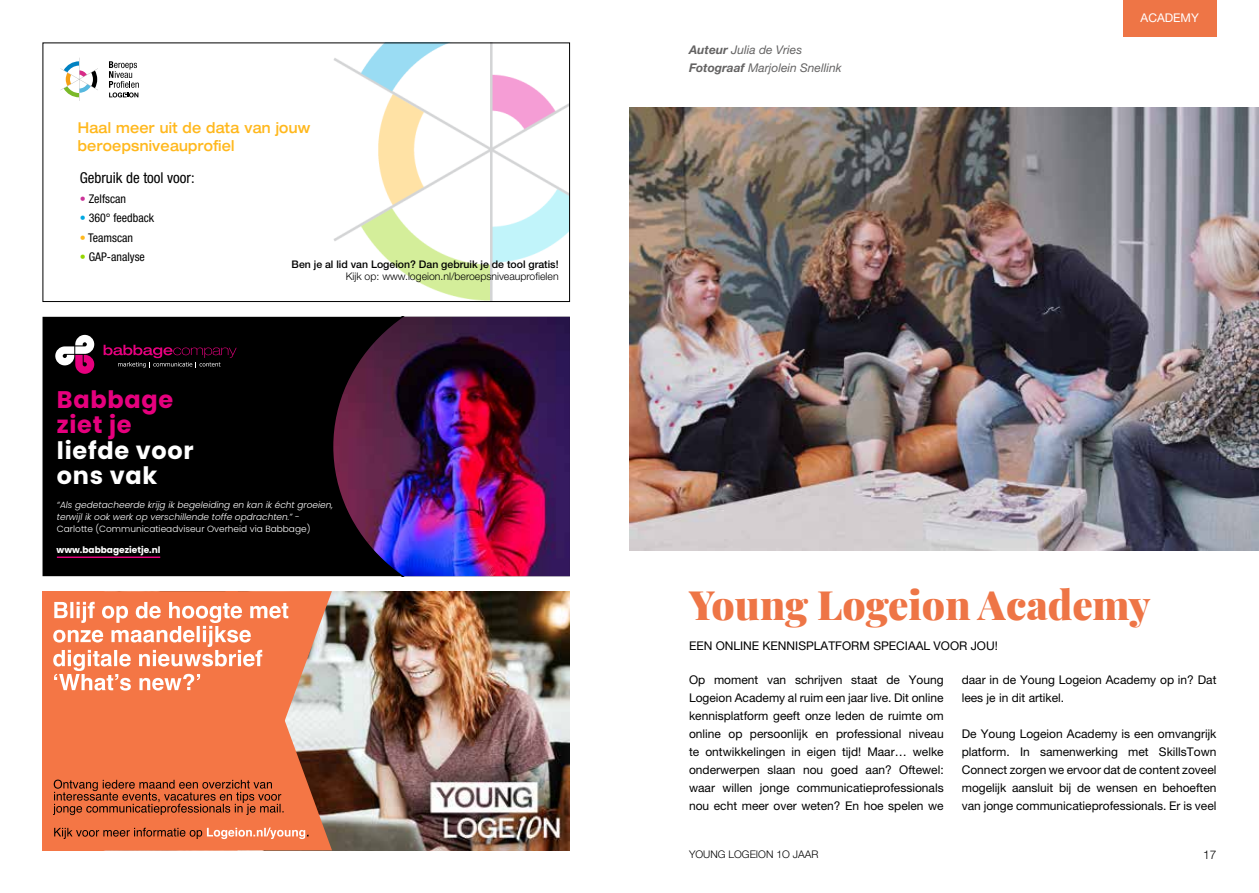
<style>
.page{position:relative;width:1259px;height:893px;background:#fff}
.page>*{position:absolute;margin:0;border:0;box-sizing:border-box;transform-origin:0 0}
.t1{font:900 40.5px "Playfair Display";color:#ee7546}
.t2{font:700 24px/25.5px "Poppins";letter-spacing:.03em;color:#fff}
.t3{font:700 24px/25.5px "Poppins";letter-spacing:.03em;color:#e6007e}
.t4{font:500 expanded 15px/18px "Helvetica Neue LT Pro";letter-spacing:.02em;color:#ffb81d;scale:.85 1}
.t5{font:condensed 15px "Helvetica Neue LT Pro";color:#000}
.t6{font:12px/18px "Helvetica Neue LT Pro";color:#000;text-align:justify}
.t7{font:italic 12px/18px "Helvetica Neue LT Pro";color:#646363}
.t8{font:condensed 12px "Helvetica Neue LT Pro";color:#000}
.t9{font:12px "Helvetica Neue LT Pro";color:#fff}
.t10{font:300 12px "Helvetica Neue LT Pro";color:#000}
.t11{font:300 10.5px "Helvetica Neue LT Pro";color:#000}
.t12{font:500 10.5px "Helvetica Neue LT Pro";color:#000}
.t13{font:italic 300 9px/12px "Poppins";color:#fff}
.t14{font:700 9px "Poppins";color:#fff}
.s1{color:#c39}
.s2{color:#00a8e2}
.s3{color:#ffb81d}
.s4{color:#94d600}
.s5{font-style:normal}
.s6{font-weight:700}
</style>
<div class="page">
<img style="left:629px;top:107px;width:630px;height:444px">
<div style="left:1123px;top:0;width:93px;height:36px;background:#ee7546"></div>
<img style="left:332px;top:591px;width:238px;height:259px">
<img style="left:43px;top:591px;width:289px;height:259px">
<div style="left:43px;top:318px;width:526px;height:257px;background:#000"></div>
<img style="left:332px;top:317px;width:238px;height:259px">
<svg style="left:55px;top:335px;width:39px;height:39px"></svg>
<svg style="left:104px;top:345px;width:133px;height:23px"></svg>
<hr style="left:57px;top:556px;width:103px;height:2px;background:#e6007d">
<svg style="left:60px;top:58px;width:38px;height:43px"></svg>
<svg style="left:109px;top:61px;width:30px;height:36px"></svg>
<img style="left:333px;top:45px;width:235px;height:255px">
<div style="left:43px;top:43px;width:527px;height:259px;border:1px solid #000"></div>
<p class="t4" style="left:78px;top:118px;width:275px">Haal meer uit de data van jouw beroepsniveauprofiel</p>
<p class="t5" style="left:80px;top:169px;width:116px">Gebruik de tool voor:</p>
<p class="t8" style="left:80px;top:192px;width:48px"><span class="s1">•</span> Zelfscan</p>
<p class="t8" style="left:80px;top:211px;width:76px"><span class="s2">•</span> 360° feedback</p>
<p class="t8" style="left:80px;top:231px;width:55px"><span class="s3">•</span> Teamscan</p>
<p class="t8" style="left:80px;top:250px;width:67px"><span class="s4">•</span> GAP-analyse</p>
<p class="t12" style="left:292px;top:258px;width:268px">Ben je al lid van Logeion? Dan gebruik je de tool gratis!</p>
<p class="t11" style="left:346px;top:270px;width:214px">Kijk op: www.logeion.nl/beroepsniveauprofielen</p>
<h2 class="t3" style="left:57px;top:387px;width:118px">Babbage ziet je</h2>
<h2 class="t2" style="left:57px;top:438px;width:138px">liefde voor ons vak</h2>
<p class="t13" style="left:57px;top:498px;width:278px">“Als gedetacheerde krijg ik begeleiding en kan ik écht groeien, terwijl ik ook werk op verschillende toffe opdrachten.” <span class="s5">-<br>Carlotte (Communicatieadviseur Overheid via Babbage)</span></p>
<p class="t14" style="left:57px;top:545px;width:105px">www.babbagezietje.nl</p>
<p class="t7" style="left:689px;top:41px;width:154px"><span class="s6">Auteur</span> Julia de Vries<br><span class="s6">Fotograaf</span> Marjolein Snellink</p>
<p class="t9" style="left:1140px;top:11px;width:60px">ACADEMY</p>
<h1 class="t1" style="left:689px;top:572px;width:463px">Young Logeion Academy</h1>
<p class="t6" style="left:689px;top:636px;width:310px">EEN ONLINE KENNISPLATFORM SPECIAAL VOOR JOU!</p>
<p class="t6" style="left:689px;top:671px;width:256px">Op moment van schrijven staat de Young Logeion Academy al ruim een jaar live. Dit online kennisplatform geeft onze leden de ruimte om online op persoonlijk en professional niveau te ontwikkelingen in eigen tijd! Maar… welke onderwerpen slaan nou goed aan? Oftewel: waar willen jonge communicatieprofessionals nou echt meer over weten? En hoe spelen we</p>
<p class="t6" style="left:961px;top:671px;width:256px">daar in de Young Logeion Academy op in? Dat lees je in dit artikel.</p>
<p class="t6" style="left:961px;top:725px;width:256px">De Young Logeion Academy is een omvangrijk platform. In samenwerking met SkillsTown Connect zorgen we ervoor dat de content zoveel mogelijk aansluit bij de wensen en behoeften van jonge communicatieprofessionals. Er is veel</p>
<p class="t11" style="left:689px;top:848px;width:131px">YOUNG LOGEION 1O JAAR</p>
<p class="t10" style="left:1203px;top:847px;width:15px">17</p>
</div>
